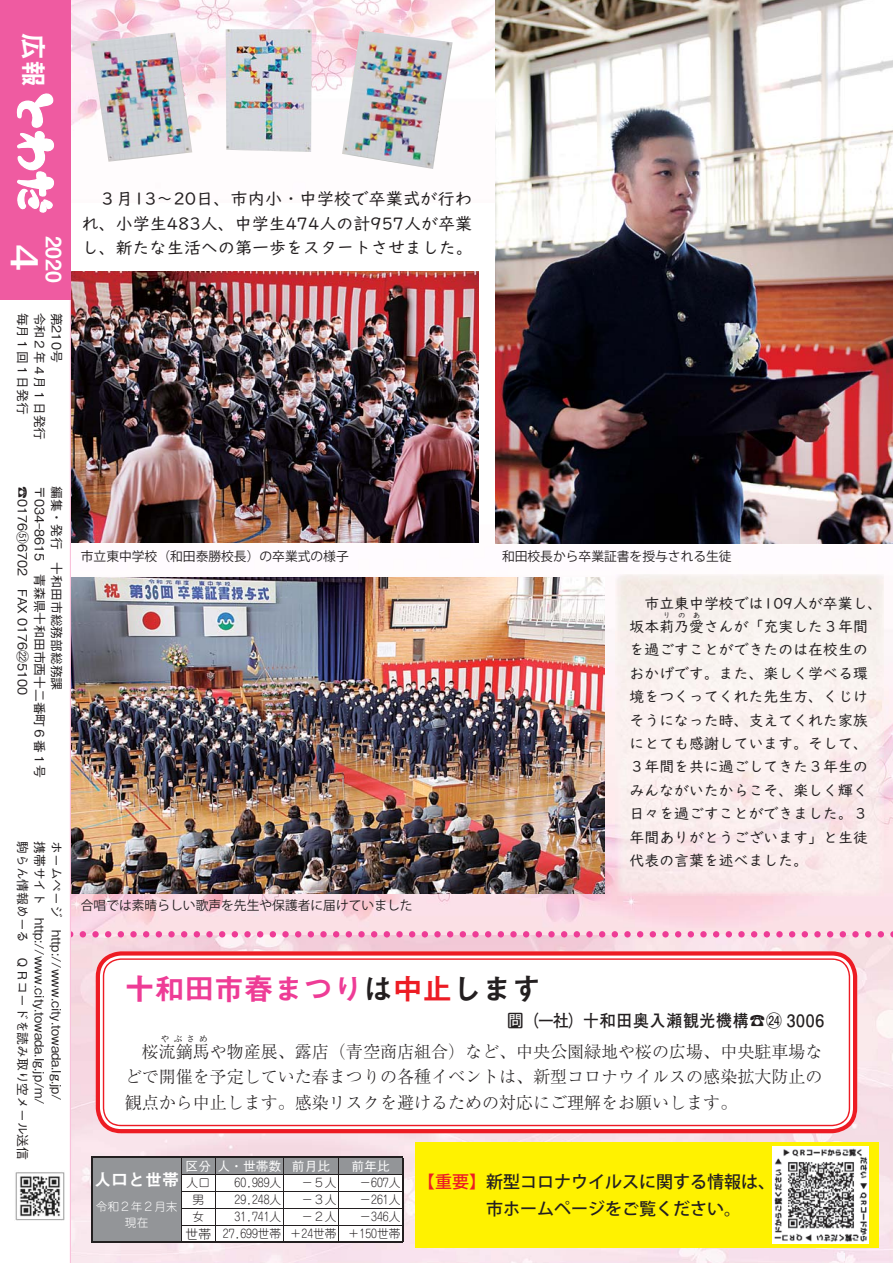
<style>
.page{position:relative;width:893px;height:1263px;background:#fff}
.page>*{position:absolute;margin:0;border:0;box-sizing:border-box;transform-origin:0 0}
.t1{font:37.2px "Midashi Go Pro MB31 90 msp RKSJ H";color:#fff}
.t2{font:29.7px "Midashi Go Pro MB31 90 msp RKSJ H";color:#ee3c96}
.t3{font:26.55px "Midashi Go Pro MB31 90 msp RKSJ H";color:#fff}
.t4{font:21.3px "Midashi Go Pro MB31 90 msp RKSJ H";color:#fff}
.t5{font:16.95px/25.5px "Ryumin Pro Light 90 msp RKSJ H";color:#231f20}
.t6{font:16.95px/24.5px "UD Digi Kyokasho NP R";color:#231f20;text-align:justify}
.t7{font:16.95px/26.5px "Koz Go Pro Medium 90 msp RKSJ H";color:#231f20}
.t8{font:16.95px "Futo Go B101 Pro Bold 90 msp RKSJ H";letter-spacing:.05em;color:#231f20;scale:.93 1}
.t9{font:16.95px "Midashi Go Pro MB31 90 msp RKSJ H";color:#fff}
.t10{font:14.85px/23.4px "UD Digi Kyokasho NP R";color:#231f20}
.t11{font:12.75px "Gothic BBB Pro Medium 90 msp RKSJ H";color:#231f20}
.t12{font:12.75px "Koz Go Pro Regular 90 msp RKSJ H";color:#231f20}
.t13{font:12.75px "Gothic BBB Pro Medium 90 msp RKSJ H";color:#fff}
.t14{font:11.7px/17px "Jun 101 Pro Light 90 msp RKSJ H";color:#231f20;text-align:right}
.t15{font:11.7px/15.9px "Jun 101 Pro Light 90 msp RKSJ H";color:#fff;text-align:center}
.t16{font:8.55px "Ryumin Pro Light 90 msp RKSJ H";color:#231f20}
.t17{font:7.5px "UD Digi Kyokasho NP R";color:#231f20}
.s1{color:#231f20}
.s2{color:#ed1c24}
.s3{font-size:12.75px}
</style>
<div class="page">
<img style="left:70px;top:525px;width:822px;height:456px">
<img style="left:70px;top:981px;width:51px;height:282px">
<img style="left:844px;top:981px;width:48px;height:282px">
<img style="left:121px;top:1133px;width:723px;height:130px">
<svg style="left:70px;top:931px;width:822px;height:7px;background:#f4a3c7"></svg>
<img style="left:70px;top:0;width:425px;height:203px">
<img style="left:615px;top:574px;width:268px;height:321px">
<img style="left:70px;top:577px;width:535px;height:316px">
<img style="left:70px;top:271px;width:408px;height:272px">
<img style="left:90px;top:32px;width:102px;height:130px">
<img style="left:495px;top:0;width:397px;height:543px">
<img style="left:15px;top:1172px;width:49px;height:49px">
<div style="left:0;top:0;width:70px;height:300px;background:#ef5ba1"></div>
<svg style="left:16px;top:93px;width:38px;height:120px"></svg>
<svg style="left:92px;top:1158px;width:310px;height:84px"></svg>
<hr style="left:91px;top:1157px;width:90px;height:1px;background:#231f20">
<hr style="left:91px;top:1158px;width:1px;height:84px;background:#231f20">
<hr style="left:91px;top:1242px;width:90px;height:1px;background:#231f20">
<hr style="left:181px;top:1157px;width:222px;height:1px;background:#231f20">
<hr style="left:402px;top:1158px;width:1px;height:84px;background:#231f20">
<hr style="left:181px;top:1242px;width:222px;height:1px;background:#231f20">
<img style="left:342px;top:30px;width:110px;height:139px">
<img style="left:226px;top:29px;width:86px;height:123px">
<svg style="left:96px;top:951px;width:761px;height:182px"></svg>
<svg style="left:103px;top:958px;width:747px;height:168px"></svg>
<img style="left:496px;top:1001px;width:338px;height:39px">
<img style="left:496px;top:1001px;width:42px;height:1px">
<div style="left:415px;top:1142px;width:463px;height:106px;background:#fff200"></div>
<img style="left:772px;top:1147px;width:96px;height:97px">
<svg style="left:772px;top:1147px;width:11px;height:10px"></svg>
<h3 class="t3" style="left:43px;top:33px;width:55px;rotate:90deg">広報</h3>
<h1 class="t1" style="left:39px;top:239px;width:39px;rotate:90deg">４</h1>
<h3 class="t4" style="left:62px;top:236px;width:49px;rotate:90deg">2020</h3>
<p class="t11" style="left:27px;top:313px;width:104px;rotate:90deg">毎月１回１日発行</p>
<p class="t11" style="left:44px;top:313px;width:129px;rotate:90deg">令和２年４月１日発行</p>
<p class="t11" style="left:61px;top:313px;width:51px;rotate:90deg">第210号</p>
<p class="t6" style="left:82px;top:187px;width:393px;text-indent:17px">３月13～20日、市内小・中学校で卒業式が行われ、小学生483人、中学生474人の計957人が卒業し、新たな生活への第一歩をスタートさせました。</p>
<p class="t11" style="left:27px;top:486px;width:211px;rotate:90deg">☎0176 6702　FAX 0176㉒5100</p>
<p class="t11" style="left:44px;top:486px;width:294px;rotate:90deg">〒034-8615　青森県十和田市西十二番町６番１号</p>
<p class="t11" style="left:61px;top:486px;width:206px;rotate:90deg">編集・発行　十和田市総務部総務課</p>
<p class="t11" style="left:27px;top:841px;width:320px;rotate:90deg">駒らん情報めーる　ＱＲコードを読み取り空メール送信</p>
<p class="t11" style="left:44px;top:841px;width:265px;rotate:90deg">携帯サイト　http://www.city.towada.lg.jp/m/</p>
<p class="t11" style="left:61px;top:841px;width:261px;rotate:90deg">ホームページ　http://www.city.towada.lg.jp/</p>
<p class="t12" style="left:81px;top:551px;width:269px">市立東中学校（和田泰勝校長）の卒業式の様子</p>
<p class="t12" style="left:502px;top:551px;width:231px">和田校長から卒業証書を授与される生徒</p>
<p class="t12" style="left:81px;top:900px;width:333px">合唱では素晴らしい歌声を先生や保護者に届けていました</p>
<p class="t10" style="left:629px;top:591px;width:254px">　市立東中学校では109人が卒業し、坂本莉乃愛さんが「充実した３年間</p>
<p class="t17" style="left:663px;top:611px;width:39px">りのあ</p>
<p class="t10" style="left:629px;top:638px;width:240px;text-align:justify">を過ごすことができたのは在校生のおかげです。また、楽しく学べる環境をつくってくれた先生方、くじけそうになった時、支えてくれた家族にとても感謝しています。そして、３年間を共に過ごしてきた３年生のみんながいたからこそ、楽しく輝く日々を過ごすことができました。３年間ありがとうございます」と生徒代表の言葉を述べました。</p>
<h2 class="t2" style="left:125px;top:978px;width:418px">十和田市春まつり<span class="s1">は</span><span class="s2">中止</span><span class="s1">します</span></h2>
<p class="t8" style="left:507px;top:1014px;width:342px">問（一社）十和田奥入瀬観光機構☎㉔ 3006</p>
<p class="t16" style="left:161px;top:1035px;width:48px">やぶさめ</p>
<p class="t5" style="left:125px;top:1066px;width:699px">どで開催を予定していた春まつりの各種イベントは、新型コロナウイルスの感染拡大防止の観点から中止します。感染リスクを避けるための対応にご理解をお願いします。</p>
<p class="t5" style="left:125px;top:1041px;width:699px">　桜流鏑馬や物産展、露店（青空商店組合）など、中央公園緑地や桜の広場、中央駐車場な</p>
<p class="t9" style="left:94px;top:1173px;width:87px">人口と世帯</p>
<p class="t15" style="left:96px;top:1200px;width:83px">令和２年２月末現在</p>
<p class="t13" style="left:185px;top:1161px;width:146px">区分人・世帯数 前月比</p>
<p class="t13" style="left:351px;top:1161px;width:40px">前年比</p>
<p class="t14" style="left:187px;top:1176px;width:25px">人口</p>
<p class="t14" style="left:234px;top:1176px;width:48px">60,989人</p>
<p class="t14" style="left:301px;top:1176px;width:37px">－５人</p>
<p class="t14" style="left:359px;top:1176px;width:42px">－607人</p>
<p class="t14" style="left:192px;top:1193px;width:13px">男</p>
<p class="t14" style="left:234px;top:1193px;width:48px">29,248人</p>
<p class="t14" style="left:301px;top:1193px;width:37px">－３人</p>
<p class="t14" style="left:359px;top:1193px;width:42px">－261人</p>
<p class="t14" style="left:192px;top:1210px;width:13px">女</p>
<p class="t14" style="left:234px;top:1210px;width:48px">31,741人</p>
<p class="t14" style="left:301px;top:1210px;width:37px">－２人</p>
<p class="t14" style="left:185px;top:1210px;width:216px">－346人<br><span class="s3">世帯</span> 27,699世帯 ＋24世帯 ＋150世帯</p>
<p class="t7" style="left:418px;top:1171px;width:359px"><span class="s2">【重要】</span>新型コロナウイルスに関する情報は、　　　　市ホームページをご覧ください。</p>
</div>
